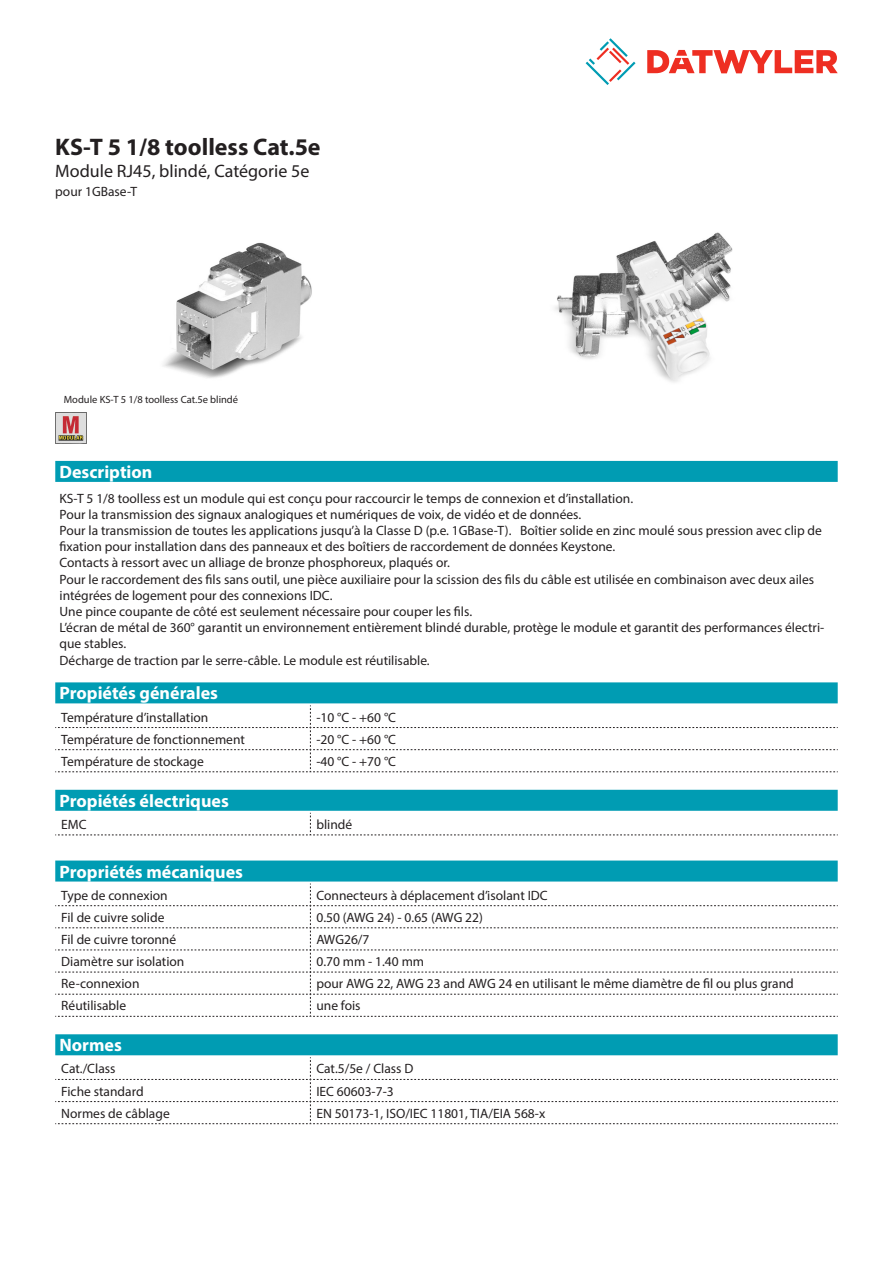
<style>
.page{position:relative;width:893px;height:1263px;background:#fff}
.page>*{position:absolute;margin:0;border:0;box-sizing:border-box;transform-origin:0 0}
.Product_Head{font:700 24px "Myriad Pro";color:#231f20}
.Standard_Head_Proper{font:700 18px "Myriad Pro";color:#fff}
.SubHead{font:18px "Myriad Pro";color:#231f20}
.Standard_text{font:13.5px/16.2px "Myriad Pro";color:#231f20}
.myriad_light_propert{font:13.5px "Myriad Pro";color:#231f20}
.imagetext{font:10.5px "Myriad Pro";color:#231f20}
</style>
<div class="page">
<svg style="left:586px;top:38px;width:49px;height:47px"></svg>
<svg style="left:647px;top:50px;width:191px;height:23px"></svg>
<div style="left:55px;top:1034px;width:783px;height:21px;background:#009cb3"></div>
<svg style="left:55px;top:1057px;width:783px;height:67px"></svg>
<div style="left:55px;top:860px;width:783px;height:21px;background:#009cb3"></div>
<svg style="left:55px;top:883px;width:783px;height:134px"></svg>
<img style="left:163px;top:242px;width:149px;height:136px">
<img style="left:555px;top:232px;width:178px;height:150px">
<div style="left:55px;top:461px;width:783px;height:21px;background:#009cb3"></div>
<img style="left:55px;top:412px;width:32px;height:31px">
<div style="left:55px;top:682px;width:783px;height:21px;background:#009cb3"></div>
<svg style="left:55px;top:705px;width:783px;height:67px"></svg>
<div style="left:55px;top:790px;width:783px;height:21px;background:#009cb3"></div>
<svg style="left:55px;top:813px;width:783px;height:23px"></svg>
<p class="Product_Head" style="left:55px;top:131px;width:267px">KS-T 5 1/8 toolless Cat.5e</p>
<p class="SubHead" style="left:55px;top:160px;width:256px">Module RJ45, blindé, Catégorie 5e</p>
<p class="Standard_text" style="left:55px;top:183px;width:83px">pour 1GBase-T</p>
<p class="imagetext" style="left:64px;top:393px;width:176px">Module KS-T 5 1/8 toolless Cat.5e blindé</p>
<p class="Standard_Head_Proper" style="left:60px;top:460px;width:94px">Description</p>
<p class="Standard_text" style="left:60px;top:490px;width:766px">KS-T 5 1/8 toolless est un module qui est conçu pour raccourcir le temps de connexion et d’installation.<br>Pour la transmission des signaux analogiques et numériques de voix, de vidéo et de données.<br>Pour la transmission de toutes les applications jusqu’à la Classe D (p.e. 1GBase-T). Boîtier solide en zinc moulé sous pression avec clip de fixation pour installation dans des panneaux et des boîtiers de raccordement de données Keystone.<br>Contacts à ressort avec un alliage de bronze phosphoreux, plaqués or.<br>Pour le raccordement des fils sans outil, une pièce auxiliaire pour la scission des fils du câble est utilisée en combinaison avec deux ailes intégrées de logement pour des connexions IDC.<br>Une pince coupante de côté est seulement nécessaire pour couper les fils.<br>L’écran de métal de 360° garantit un environnement entièrement blindé durable, protège le module et garantit des performances électri&shy;que stables.<br>Décharge de traction par le serre-câble. Le module est réutilisable.</p>
<p class="Standard_Head_Proper" style="left:60px;top:682px;width:160px">Propiétés générales</p>
<p class="myriad_light_propert" style="left:61px;top:709px;width:149px">Température d’installation</p>
<p class="myriad_light_propert" style="left:316px;top:709px;width:81px">-10 °C - +60 °C</p>
<p class="myriad_light_propert" style="left:61px;top:731px;width:185px">Température de fonctionnement</p>
<p class="myriad_light_propert" style="left:316px;top:731px;width:81px">-20 °C - +60 °C</p>
<p class="myriad_light_propert" style="left:61px;top:753px;width:144px">Température de stockage</p>
<p class="myriad_light_propert" style="left:316px;top:753px;width:81px">-40 °C - +70 °C</p>
<p class="Standard_Head_Proper" style="left:60px;top:789px;width:171px">Propiétés électriques</p>
<p class="myriad_light_propert" style="left:61px;top:816px;width:27px">EMC</p>
<p class="myriad_light_propert" style="left:316px;top:816px;width:37px">blindé</p>
<p class="Standard_Head_Proper" style="left:60px;top:860px;width:185px">Propriétés mécaniques</p>
<p class="myriad_light_propert" style="left:61px;top:887px;width:108px">Type de connexion</p>
<p class="myriad_light_propert" style="left:316px;top:887px;width:233px">Connecteurs à déplacement d’isolant IDC</p>
<p class="myriad_light_propert" style="left:61px;top:909px;width:105px">Fil de cuivre solide</p>
<p class="myriad_light_propert" style="left:316px;top:909px;width:168px">0.50 (AWG 24) - 0.65 (AWG 22)</p>
<p class="myriad_light_propert" style="left:61px;top:931px;width:116px">Fil de cuivre toronné</p>
<p class="myriad_light_propert" style="left:316px;top:931px;width:55px">AWG26/7</p>
<p class="myriad_light_propert" style="left:61px;top:953px;width:125px">Diamètre sur isolation</p>
<p class="myriad_light_propert" style="left:316px;top:953px;width:109px">0.70 mm - 1.40 mm</p>
<p class="myriad_light_propert" style="left:61px;top:975px;width:80px">Re-connexion</p>
<p class="myriad_light_propert" style="left:316px;top:975px;width:479px">pour AWG 22, AWG 23 and AWG 24 en utilisant le même diamètre de fil ou plus grand</p>
<p class="myriad_light_propert" style="left:61px;top:997px;width:66px">Réutilisable</p>
<p class="myriad_light_propert" style="left:316px;top:997px;width:46px">une fois</p>
<p class="Standard_Head_Proper" style="left:60px;top:1033px;width:64px">Normes</p>
<p class="myriad_light_propert" style="left:61px;top:1060px;width:56px">Cat./Class</p>
<p class="myriad_light_propert" style="left:316px;top:1060px;width:99px">Cat.5/5e / Class D</p>
<p class="myriad_light_propert" style="left:61px;top:1083px;width:84px">Fiche standard</p>
<p class="myriad_light_propert" style="left:316px;top:1083px;width:79px">IEC 60603-7-3</p>
<p class="myriad_light_propert" style="left:61px;top:1105px;width:110px">Normes de câblage</p>
<p class="myriad_light_propert" style="left:316px;top:1105px;width:230px">EN 50173-1, ISO/IEC 11801, TIA/EIA 568-x</p>
</div>
